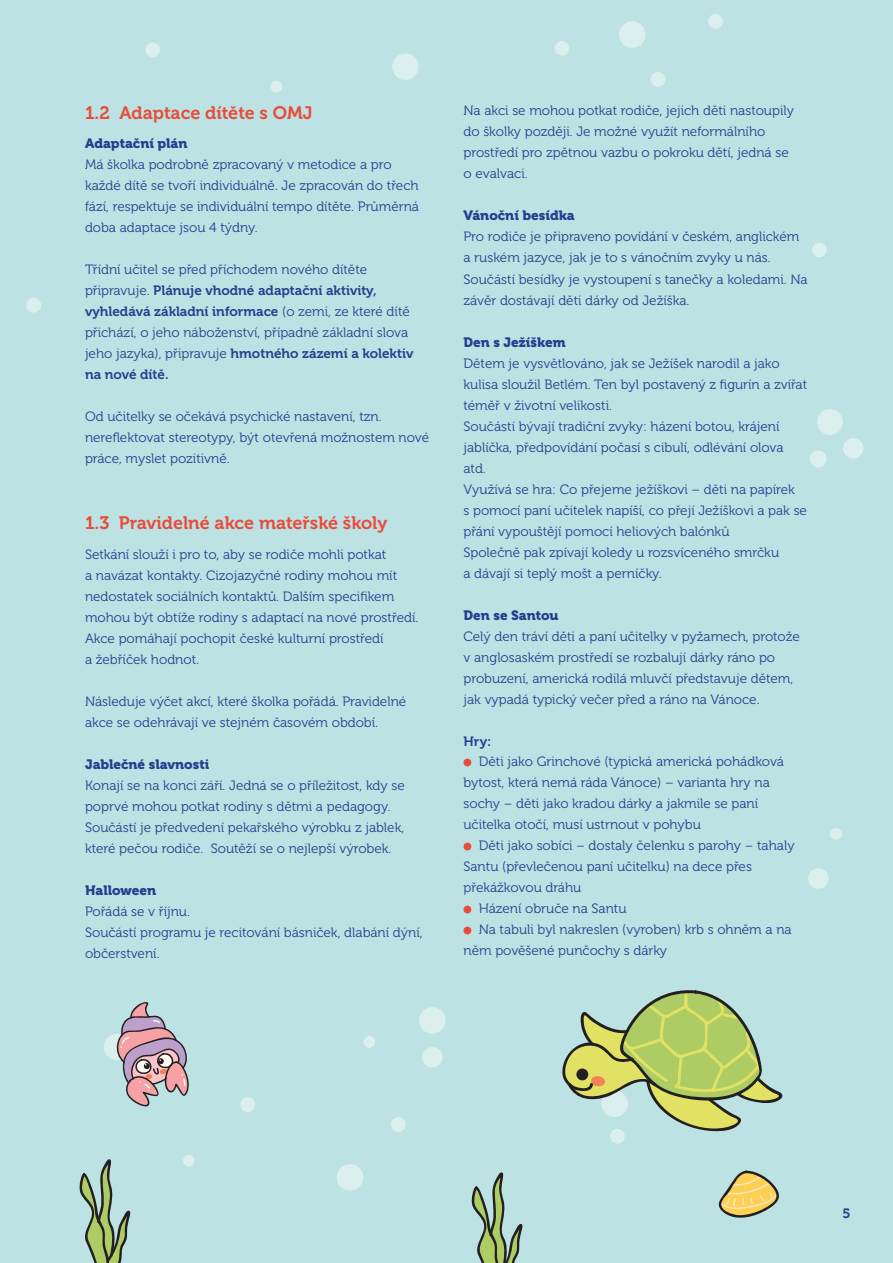
<style>
.page{position:relative;width:893px;height:1263px;background:#bde2e3}
.page>*{position:absolute;margin:0;border:0;box-sizing:border-box;transform-origin:0 0}
.t1{font:18px "Museo 700";color:#e84c3b}
.t2{font:13.5px/21px "Museo 300";color:#253f8e}
.t3{font:13.5px/21px "Museo 700";color:#253f8e}
.t4{font:13.5px "Museo 900";color:#253f8e}
.s1{font-family:"Museo 300"}
</style>
<div class="page">
<svg style="left:79px;top:1159px;width:52px;height:104px"></svg>
<svg style="left:471px;top:1172px;width:52px;height:91px"></svg>
<svg style="left:718px;top:1170px;width:61px;height:48px"></svg>
<div style="left:810px;top:450px;width:17px;height:17px;background:#dbefef;border-radius:50%"></div>
<div style="left:270px;top:81px;width:12px;height:12px;background:#dbefef;border-radius:50%"></div>
<div style="left:363px;top:1036px;width:12px;height:12px;background:#dbefef;border-radius:50%"></div>
<div style="left:808px;top:868px;width:21px;height:21px;background:#dbefef;border-radius:50%"></div>
<div style="left:183px;top:1154px;width:12px;height:12px;background:#dbefef;border-radius:50%"></div>
<div style="left:830px;top:828px;width:12px;height:12px;background:#dbefef;border-radius:50%"></div>
<div style="left:843px;top:438px;width:20px;height:20px;background:#dbefef;border-radius:50%"></div>
<div style="left:422px;top:1047px;width:21px;height:20px;background:#dbefef;border-radius:50%"></div>
<div style="left:555px;top:41px;width:14px;height:14px;background:#dbefef;border-radius:50%"></div>
<div style="left:817px;top:409px;width:26px;height:26px;background:#dbefef;border-radius:50%"></div>
<div style="left:104px;top:1034px;width:26px;height:26px;background:#dbefef;border-radius:50%"></div>
<div style="left:392px;top:53px;width:27px;height:27px;background:#dbefef;border-radius:50%"></div>
<div style="left:619px;top:21px;width:26px;height:27px;background:#dbefef;border-radius:50%"></div>
<div style="left:337px;top:1164px;width:26px;height:27px;background:#dbefef;border-radius:50%"></div>
<div style="left:419px;top:1007px;width:27px;height:27px;background:#dbefef;border-radius:50%"></div>
<div style="left:240px;top:1097px;width:15px;height:15px;background:#dbefef;border-radius:50%"></div>
<div style="left:26px;top:298px;width:15px;height:15px;background:#dbefef;border-radius:50%"></div>
<div style="left:812px;top:242px;width:15px;height:15px;background:#dbefef;border-radius:50%"></div>
<div style="left:708px;top:14px;width:15px;height:15px;background:#dbefef;border-radius:50%"></div>
<div style="left:145px;top:43px;width:15px;height:14px;background:#dbefef;border-radius:50%"></div>
<div style="left:651px;top:72px;width:14px;height:15px;background:#dbefef;border-radius:50%"></div>
<div style="left:391px;top:1117px;width:15px;height:15px;background:#dbefef;border-radius:50%"></div>
<div style="left:610px;top:1129px;width:15px;height:15px;background:#dbefef;border-radius:50%"></div>
<svg style="left:562px;top:990px;width:221px;height:144px"></svg>
<svg style="left:116px;top:1002px;width:73px;height:105px"></svg>
<div style="left:463px;top:759px;width:8px;height:7px;background:#e84c3b;border-radius:50%"></div>
<div style="left:463px;top:843px;width:8px;height:7px;background:#e84c3b;border-radius:50%"></div>
<div style="left:463px;top:906px;width:8px;height:7px;background:#e84c3b;border-radius:50%"></div>
<div style="left:463px;top:927px;width:8px;height:7px;background:#e84c3b;border-radius:50%"></div>
<h1 class="t1" style="left:85px;top:103px;width:229px">1.2 Adaptace dítěte s OMJ</h1>
<p class="t4" style="left:85px;top:136px;width:104px">Adaptační plán</p>
<p class="t2" style="left:85px;top:154px;width:336px">Má školka podrobně zpracovaný v metodice a pro každé dítě se tvoří individuálně. Je zpracován do třech fází, respektuje se individuální tempo dítěte. Průměrná doba adaptace jsou 4 týdny.</p>
<p class="t2" style="left:85px;top:259px;width:284px">Třídní učitel se před příchodem nového dítěte</p>
<p class="t3" style="left:85px;top:280px;width:326px"><span class="s1">připravuje.</span> Plánuje vhodné adaptační aktivity, vyhledává základní informace <span class="s1">(o zemi, ze které dítě</span></p>
<p class="t2" style="left:85px;top:322px;width:325px">přichází, o jeho náboženství, případně základní slova</p>
<p class="t3" style="left:85px;top:343px;width:330px"><span class="s1">jeho jazyka), připravuje</span> hmotného zázemí a kolektiv na nové dítě.</p>
<p class="t2" style="left:85px;top:406px;width:346px">Od učitelky se očekává psychické nastavení, tzn. nereflektovat stereotypy, být otevřená možnostem nové práce, myslet pozitivně.</p>
<h1 class="t1" style="left:85px;top:513px;width:304px">1.3 Pravidelné akce mateřské školy</h1>
<p class="t2" style="left:85px;top:544px;width:335px">Setkání slouží i pro to, aby se rodiče mohli potkat<br>a navázat kontakty. Cizojazyčné rodiny mohou mít nedostatek sociálních kontaktů. Dalším specifikem mohou být obtíže rodiny s adaptací na nové prostředí.<br>Akce pomáhají pochopit české kulturní prostředí<br>a žebříček hodnot.</p>
<p class="t2" style="left:85px;top:691px;width:323px">Následuje výčet akcí, které školka pořádá. Pravidelné akce se odehrávají ve stejném časovém období.</p>
<p class="t4" style="left:85px;top:756px;width:126px">Jablečné slavnosti</p>
<p class="t2" style="left:85px;top:775px;width:321px">Konají se na konci září. Jedná se o příležitost, kdy se poprvé mohou potkat rodiny s dětmi a pedagogy.<br>Součástí je předvedení pekařského výrobku z jablek, které pečou rodiče. Soutěží se o nejlepší výrobek.</p>
<p class="t4" style="left:85px;top:882px;width:73px">Halloween</p>
<p class="t2" style="left:85px;top:901px;width:339px">Pořádá se v říjnu.<br>Součástí programu je recitování básniček, dlabání dýní, občerstvení.</p>
<p class="t2" style="left:463px;top:101px;width:332px">Na akci se mohou potkat rodiče, jejich děti nastoupily do školky později. Je možné využít neformálního prostředí pro zpětnou vazbu o pokroku dětí, jedná se o evalvaci.</p>
<p class="t4" style="left:463px;top:208px;width:113px">Vánoční besídka</p>
<p class="t2" style="left:463px;top:227px;width:346px">Pro rodiče je připraveno povídání v českém, anglickém a ruském jazyce, jak je to s vánočním zvyky u nás.<br>Součástí besídky je vystoupení s tanečky a koledami. Na závěr dostávají děti dárky od Ježíška.</p>
<p class="t4" style="left:463px;top:334px;width:104px">Den s Ježíškem</p>
<p class="t2" style="left:463px;top:353px;width:345px">Dětem je vysvětlováno, jak se Ježíšek narodil a jako kulisa sloužil Betlém. Ten byl postavený z figurín a zvířat téměř v životní velikosti.<br>Součástí bývají tradiční zvyky: házení botou, krájení jablíčka, předpovídání počasí s cibulí, odlévání olova atd.<br>Využívá se hra: Co přejeme ježíškovi – děti na papírek<br>s pomocí paní učitelek napíší, co přejí Ježíškovi a pak se přání vypouštějí pomocí heliových balónků<br>Společně pak zpívají koledy u rozsvíceného smrčku<br>a dávají si teplý mošt a perníčky.</p>
<p class="t4" style="left:463px;top:607px;width:97px">Den se Santou</p>
<p class="t2" style="left:463px;top:626px;width:338px">Celý den tráví děti a paní učitelky v pyžamech, protože v anglosaském prostředí se rozbalují dárky ráno po probuzení, americká rodilá mluvčí představuje dětem, jak vypadá typický večer před a ráno na Vánoce.</p>
<p class="t3" style="left:463px;top:731px;width:29px">Hry:</p>
<p class="t2" style="left:463px;top:752px;width:322px;text-indent:15px">Děti jako Grinchové (typická americká pohádková bytost, která nemá ráda Vánoce) – varianta hry na sochy – děti jako kradou dárky a jakmile se paní učitelka otočí, musí ustrnout v pohybu</p>
<p class="t2" style="left:479px;top:836px;width:317px">Děti jako sobíci – dostaly čelenku s parohy – tahaly</p>
<p class="t2" style="left:463px;top:857px;width:290px">Santu (převlečenou paní učitelku) na dece přes</p>
<p class="t2" style="left:463px;top:878px;width:119px">překážkovou dráhu</p>
<p class="t2" style="left:479px;top:899px;width:149px">Házení obruče na Santu</p>
<p class="t2" style="left:479px;top:920px;width:314px">Na tabuli byl nakreslen (vyroben) krb s ohněm a na</p>
<p class="t2" style="left:463px;top:941px;width:205px">něm pověšené punčochy s dárky</p>
<p class="t3" style="left:842px;top:1203px;width:10px">5</p>
</div>
